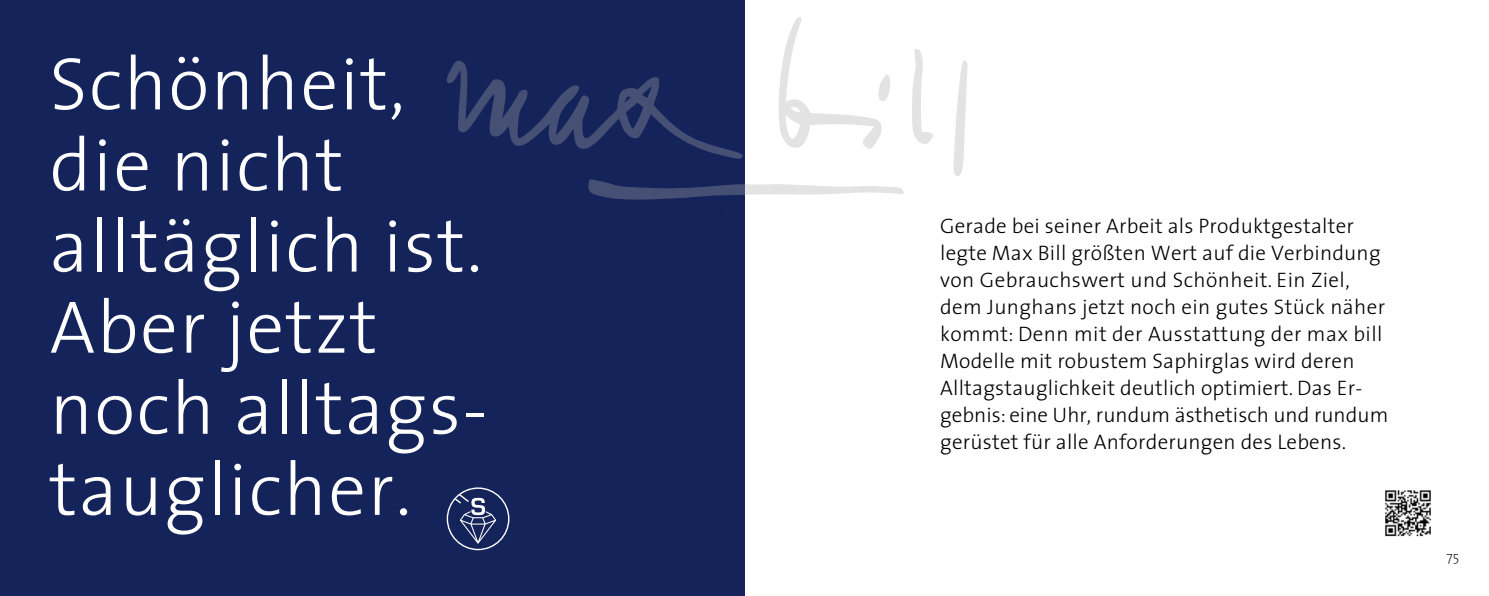
<style>
.page{position:relative;width:1489px;height:596px;background:#fff}
.page>*{position:absolute;margin:0;border:0;box-sizing:border-box;transform-origin:0 0}
.t1{font:300 75px/81px "The Sans";letter-spacing:.02em;color:#fff}
.t2{font:300 21px/27px "The Sans";letter-spacing:.01em;color:#000}
.t3{font:200 13.5px "The Sans";color:#000}
</style>
<div class="page">
<div style="left:0;top:0;width:744px;height:595px;background:#15235b"></div>
<svg style="left:446px;top:487px;width:63px;height:63px"></svg>
<svg style="left:446px;top:61px;width:296px;height:98px"></svg>
<svg style="left:912px;top:49px;width:21px;height:95px"></svg>
<svg style="left:953px;top:60px;width:14px;height:116px"></svg>
<svg style="left:779px;top:17px;width:111px;height:132px"></svg>
<svg style="left:588px;top:178px;width:316px;height:22px"></svg>
<img style="left:1385px;top:490px;width:46px;height:47px">
<h1 class="t1" style="left:50px;top:41px;width:439px">Schönheit, die nicht alltäglich ist.<br>Aber jetzt noch alltags&shy;tauglicher.</h1>
<p class="t2" style="left:940px;top:211px;width:449px">Gerade bei seiner Arbeit als Produktgestalter legte Max Bill größten Wert auf die Verbindung von Gebrauchswert und Schönheit. Ein Ziel, dem Junghans jetzt noch ein gutes Stück näher kommt: Denn mit der Ausstattung der max bill Modelle mit robustem Saphirglas wird deren Alltagstauglichkeit deutlich optimiert. Das Er&shy;gebnis: eine Uhr, rundum ästhetisch und rundum gerüstet für alle Anforderungen des Lebens.</p>
<p class="t3" style="left:1446px;top:545px;width:14px">75</p>
</div>
